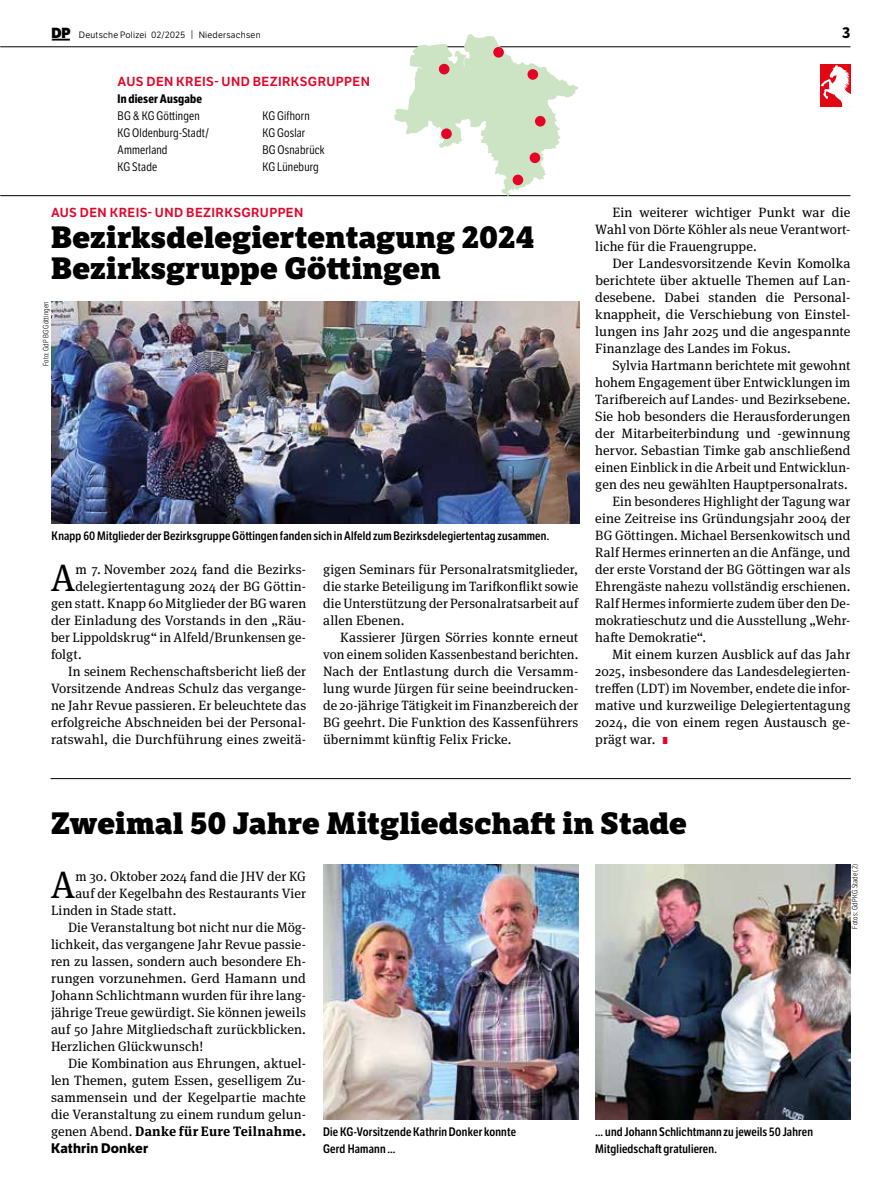
<style>
.page{position:relative;width:893px;height:1191px;background:#fff}
.page>*{position:absolute;margin:0;border:0;box-sizing:border-box;transform-origin:0 0}
.t1{font:38.25px "Meta Serif Pro";color:#000}
.t2{font:800 30px/30.9px "LFT Etica Sheriff";letter-spacing:.005em;color:#000}
.t3{font:700 15px "LFT Etica";color:#000}
.t4{font:13.5px/17px "Meta Serif Pro";letter-spacing:.01em;color:#000;text-align:justify}
.t5{font:700 13.5px "Meta Serif Pro";letter-spacing:.025em;color:#000}
.t6{font:700 13.5px "LFT Etica";letter-spacing:.015em;color:#000}
.t7{font:12.75px "LFT Etica SB";letter-spacing:.03em;color:#e40428}
.t8{font:600 12px/17px "LFT Etica Condensed";letter-spacing:.015em;color:#000}
.t9{font:12px/17px "LFT Etica Condensed";letter-spacing:.015em;color:#000}
.t10{font:700 12px "LFT Etica Condensed";letter-spacing:.015em;color:#000}
.t11{font:9px "LFT Etica Bk";letter-spacing:.025em;color:#000}
.t12{font:300 7.5px "LFT Etica Condensed";letter-spacing:.02em;color:#000}
.s1{font-family:"LFT Etica XB";font-size:14.25px}
.s2{font-size:9.3px}
.s3{font-family:"LFT Etica XB";font-size:9.75px;color:#e40428}
.s4{font-weight:400}
</style>
<div class="page">
<hr style="left:0;top:195px;width:850px;height:1px;background:#000">
<hr style="left:0;top:47px;width:850px;height:1px;background:#000">
<svg style="left:52px;top:39px;width:18px;height:2px"></svg>
<div style="left:820px;top:64px;width:30px;height:42px;background:#e30613"></div>
<svg style="left:821px;top:65px;width:29px;height:41px"></svg>
<svg style="left:394px;top:34px;width:184px;height:162px"></svg>
<div style="left:535px;top:116px;width:11px;height:10px;background:#e40428;border-radius:50%"></div>
<div style="left:530px;top:152px;width:10px;height:11px;background:#e40428;border-radius:50%"></div>
<div style="left:441px;top:128px;width:11px;height:11px;background:#e40428;border-radius:50%"></div>
<div style="left:513px;top:175px;width:10px;height:10px;background:#e40428;border-radius:50%"></div>
<div style="left:493px;top:47px;width:11px;height:11px;background:#e40428;border-radius:50%"></div>
<div style="left:527px;top:69px;width:11px;height:11px;background:#e40428;border-radius:50%"></div>
<div style="left:439px;top:64px;width:10px;height:10px;background:#e40428;border-radius:50%"></div>
<img style="left:52px;top:302px;width:528px;height:221px">
<hr style="left:51px;top:778px;width:800px;height:1px;background:#000">
<img style="left:323px;top:864px;width:255px;height:255px">
<img style="left:595px;top:864px;width:255px;height:255px">
<p class="t11" style="left:52px;top:29px;width:210px"><span class="s1">DP</span> Deutsche Polizei 02/2025 <span class="s2">|</span> Niedersachsen</p>
<p class="t3" style="left:842px;top:23px;width:10px">3</p>
<p class="t7" style="left:118px;top:74px;width:254px">AUS DEN KREIS- UND BEZIRKSGRUPPEN</p>
<p class="t10" style="left:118px;top:92px;width:86px">In dieser Ausgabe</p>
<p class="t9" style="left:118px;top:108px;width:93px">BG &amp; KG Göttingen<br>KG Oldenburg-Stadt/<br>Ammerland<br>KG Stade</p>
<p class="t9" style="left:262px;top:108px;width:64px">KG Gifhorn<br>KG Goslar<br>BG Osnabrück<br>KG Lüneburg</p>
<p class="t7" style="left:51px;top:205px;width:254px">AUS DEN KREIS- UND BEZIRKSGRUPPEN</p>
<h2 class="t2" style="left:51px;top:222px;width:485px">Bezirksdelegiertentagung 2024<br>Bezirksgruppe Göttingen</h2>
<p class="t12" style="left:42px;top:366px;width:66px;rotate:-90deg">Foto: GdP BG Göttingen</p>
<p class="t8" style="left:52px;top:528px;width:499px">Knapp 60 Mitglieder der Bezirksgruppe Göttingen fanden sich in Alfeld zum Bezirksdelegiertentag zusammen.</p>
<h1 class="t1" style="left:50px;top:550px;width:27px">A</h1>
<p class="t4" style="left:76px;top:560px;width:232px">m 7. November 2024 fand die Bezirks-</p>
<p class="t4" style="left:76px;top:577px;width:232px">delegiertentagung 2024 der BG Göttin-</p>
<p class="t4" style="left:51px;top:594px;width:257px">gen statt. Knapp 60 Mitglieder der BG waren</p>
<p class="t4" style="left:51px;top:611px;width:257px">der Einladung des Vorstands in den „Räu-</p>
<p class="t4" style="left:51px;top:628px;width:257px">ber Lippoldskrug“ in Alfeld/Brunkensen ge-</p>
<p class="t4" style="left:51px;top:645px;width:32px">folgt.</p>
<p class="t4" style="left:68px;top:662px;width:240px">In seinem Rechenschaftsbericht ließ der</p>
<p class="t4" style="left:51px;top:679px;width:257px">Vorsitzende Andreas Schulz das vergange-</p>
<p class="t4" style="left:51px;top:696px;width:257px">ne Jahr Revue passieren. Er beleuchtete das</p>
<p class="t4" style="left:51px;top:713px;width:257px">erfolgreiche Abschneiden bei der Personal-</p>
<p class="t4" style="left:51px;top:730px;width:257px">ratswahl, die Durchführung eines zweitä-</p>
<p class="t4" style="left:323px;top:560px;width:257px">gigen Seminars für Personalratsmitglieder, die starke Beteiligung im Tarifkonflikt sowie die Unterstützung der Personalratsarbeit auf allen Ebenen.</p>
<p class="t4" style="left:323px;top:628px;width:257px;text-indent:17px">Kassierer Jürgen Sörries konnte erneut von einem soliden Kassenbestand berichten.<br>Nach der Entlastung durch die Versamm&shy;lung wurde Jürgen für seine beeindrucken&shy;de 20-jährige Tätigkeit im Finanzbereich der BG geehrt. Die Funktion des Kassenführers übernimmt künftig Felix Fricke.</p>
<p class="t4" style="left:595px;top:203px;width:257px;text-indent:17px">Ein weiterer wichtiger Punkt war die Wahl von Dörte Köhler als neue Verantwort&shy;liche für die Frauengruppe.</p>
<p class="t4" style="left:595px;top:254px;width:257px;text-indent:17px">Der Landesvorsitzende Kevin Komolka berichtete über aktuelle Themen auf Lan&shy;desebene. Dabei standen die Personal&shy;knappheit, die Verschiebung von Einstel&shy;lungen ins Jahr 2025 und die angespannte Finanzlage des Landes im Fokus.</p>
<p class="t4" style="left:612px;top:356px;width:240px">Sylvia Hartmann berichtete mit gewohnt</p>
<p class="t4" style="left:595px;top:373px;width:257px">hohem Engagement über Entwicklungen im</p>
<p class="t4" style="left:595px;top:390px;width:257px">Tarifbereich auf Landes- und Bezirksebene.</p>
<p class="t4" style="left:595px;top:407px;width:257px">Sie hob besonders die Herausforderungen</p>
<p class="t4" style="left:595px;top:424px;width:257px">der Mitarbeiterbindung und -gewinnung</p>
<p class="t4" style="left:595px;top:441px;width:257px">hervor. Sebastian Timke gab anschließend</p>
<p class="t4" style="left:595px;top:458px;width:257px">einen Einblick in die Arbeit und Entwicklun-</p>
<p class="t4" style="left:595px;top:475px;width:254px">gen des neu gewählten Hauptpersonalrats.</p>
<p class="t4" style="left:612px;top:492px;width:240px">Ein besonderes Highlight der Tagung war</p>
<p class="t4" style="left:595px;top:509px;width:257px">eine Zeitreise ins Gründungsjahr 2004 der</p>
<p class="t4" style="left:595px;top:526px;width:257px">BG Göttingen. Michael Bersenkowitsch und</p>
<p class="t4" style="left:595px;top:543px;width:257px">Ralf Hermes erinnerten an die Anfänge, und</p>
<p class="t4" style="left:595px;top:560px;width:257px">der erste Vorstand der BG Göttingen war als</p>
<p class="t4" style="left:595px;top:577px;width:257px">Ehrengäste nahezu vollständig erschienen.</p>
<p class="t4" style="left:595px;top:594px;width:257px">Ralf Hermes informierte zudem über den De-</p>
<p class="t4" style="left:595px;top:611px;width:257px">mokratieschutz und die Ausstellung „Wehr-</p>
<p class="t4" style="left:595px;top:628px;width:112px">hafte Demokratie“.</p>
<p class="t4" style="left:612px;top:645px;width:240px">Mit einem kurzen Ausblick auf das Jahr</p>
<p class="t4" style="left:595px;top:662px;width:257px">2025, insbesondere das Landesdelegierten-</p>
<p class="t4" style="left:595px;top:679px;width:257px">treffen (LDT) im November, endete die infor-</p>
<p class="t4" style="left:595px;top:696px;width:257px">mative und kurzweilige Delegiertentagung</p>
<p class="t4" style="left:595px;top:713px;width:257px">2024, die von einem regen Austausch ge-</p>
<p class="t4" style="left:595px;top:730px;width:75px">prägt war. <span class="s3">I</span></p>
<h2 class="t2" style="left:51px;top:808px;width:637px">Zweimal 50 Jahre Mitgliedschaft in Stade</h2>
<h1 class="t1" style="left:50px;top:856px;width:27px">A</h1>
<p class="t4" style="left:76px;top:866px;width:232px">m 30. Oktober 2024 fand die JHV der KG</p>
<p class="t4" style="left:76px;top:883px;width:232px">auf der Kegelbahn des Restaurants Vier</p>
<p class="t4" style="left:51px;top:900px;width:127px">Linden in Stade statt.</p>
<p class="t4" style="left:68px;top:917px;width:239px">Die Veranstaltung bot nicht nur die Mög-</p>
<p class="t4" style="left:51px;top:934px;width:256px">lichkeit, das vergangene Jahr Revue passie-</p>
<p class="t4" style="left:51px;top:951px;width:256px">ren zu lassen, sondern auch besondere Eh-</p>
<p class="t4" style="left:51px;top:968px;width:256px">rungen vorzunehmen. Gerd Hamann und</p>
<p class="t4" style="left:51px;top:985px;width:256px">Johann Schlichtmann wurden für ihre lang-</p>
<p class="t4" style="left:51px;top:1002px;width:256px">jährige Treue gewürdigt. Sie können jeweils</p>
<p class="t4" style="left:51px;top:1019px;width:256px">auf 50 Jahre Mitgliedschaft zurückblicken.</p>
<p class="t4" style="left:51px;top:1036px;width:154px">Herzlichen Glückwunsch!</p>
<p class="t4" style="left:68px;top:1053px;width:239px">Die Kombination aus Ehrungen, aktuel-</p>
<p class="t4" style="left:51px;top:1070px;width:256px">len Themen, gutem Essen, geselligem Zu-</p>
<p class="t4" style="left:51px;top:1087px;width:256px">sammensein und der Kegelpartie machte</p>
<p class="t4" style="left:51px;top:1104px;width:256px">die Veranstaltung zu einem rundum gelun-</p>
<p class="t5" style="left:51px;top:1120px;width:256px"><span class="s4">genen Abend.</span> Danke für Eure Teilnahme.</p>
<p class="t6" style="left:51px;top:1139px;width:99px">Kathrin Donker</p>
<p class="t8" style="left:323px;top:1123px;width:194px">Die KG-Vorsitzende Kathrin Donker konnte<br>Gerd Hamann …</p>
<p class="t8" style="left:595px;top:1123px;width:219px">… und Johann Schlichtmann zu jeweils 50 Jahren<br>Mitgliedschaft gratulieren.</p>
<p class="t12" style="left:850px;top:928px;width:66px;rotate:-90deg">Fotos: GdP KG Stade (2)</p>
</div>
